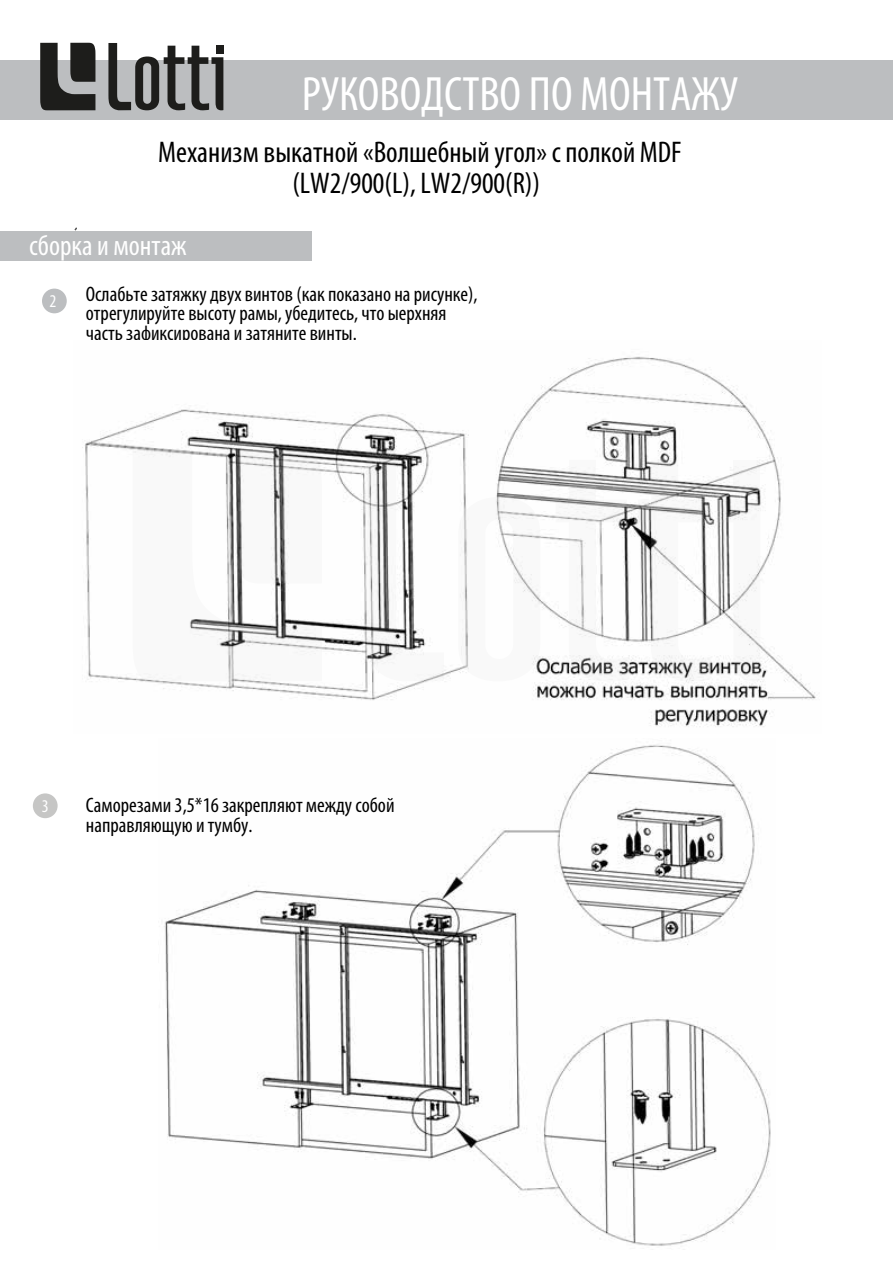
<style>
.page{position:relative;width:893px;height:1263px;background:#fff}
.page>*{position:absolute;margin:0;border:0;box-sizing:border-box;transform-origin:0 0}
.t1{font:condensed 48.45px "Myriad Pro";color:#fff}
.t2{font:condensed 30px/31.5px "Myriad Pro";color:#000;text-align:center}
.t3{font:condensed 28.8px "Myriad Pro";color:#fff}
.t4{font:condensed 21px/19.5px "Myriad Pro";color:#000}
.t5{font:condensed 18px "Myriad Pro";color:#fff}
</style>
<div class="page">
<div style="left:0;top:60px;width:893px;height:59px;background:#bcbec0"></div>
<div style="left:0;top:231px;width:312px;height:30px;background:#bcbec0"></div>
<div style="left:42px;top:289px;width:25px;height:24px;background:#bcbec0;border-radius:50%"></div>
<img style="left:164px;top:744px;width:607px;height:502px">
<img style="left:82px;top:356px;width:734px;height:371px">
<svg style="left:40px;top:43px;width:55px;height:67px"></svg>
<svg style="left:108px;top:43px;width:115px;height:67px"></svg>
<div style="left:216px;top:46px;width:7px;height:8px;background:#1d1d1b"></div>
<svg style="left:133px;top:450px;width:189px;height:231px"></svg>
<svg style="left:366px;top:451px;width:78px;height:230px"></svg>
<svg style="left:458px;top:497px;width:82px;height:184px"></svg>
<svg style="left:556px;top:460px;width:73px;height:221px"></svg>
<svg style="left:638px;top:460px;width:73px;height:221px"></svg>
<svg style="left:719px;top:499px;width:41px;height:182px"></svg>
<svg style="left:733px;top:460px;width:27px;height:28px"></svg>
<div style="left:33px;top:793px;width:25px;height:25px;background:#c6c6c5;border-radius:50%"></div>
<h1 class="t1" style="left:302px;top:64px;width:438px">РУКОВОДСТВО ПО МОНТАЖУ</h1>
<h2 class="t2" style="left:158px;top:136px;width:525px">Механизм выкатной «Волшебный угол» с полкой MDF (LW2/900(L), LW2/900(R))</h2>
<h3 class="t3" style="left:29px;top:228px;width:159px">сборка и монтаж</h3>
<p class="t5" style="left:49px;top:290px;width:8px">2</p>
<p class="t4" style="left:86px;top:284px;width:393px">Ослабьте затяжку двух винтов (как показано на рисунке), отрегулируйте высоту рамы, убедитесь, что ыерхняя часть зафиксирована и затяните винты.</p>
<p class="t5" style="left:42px;top:795px;width:8px">3</p>
<p class="t4" style="left:86px;top:795px;width:310px">Саморезами 3,5*16 закрепляют между собой направляющую и тумбу.</p>
</div>
